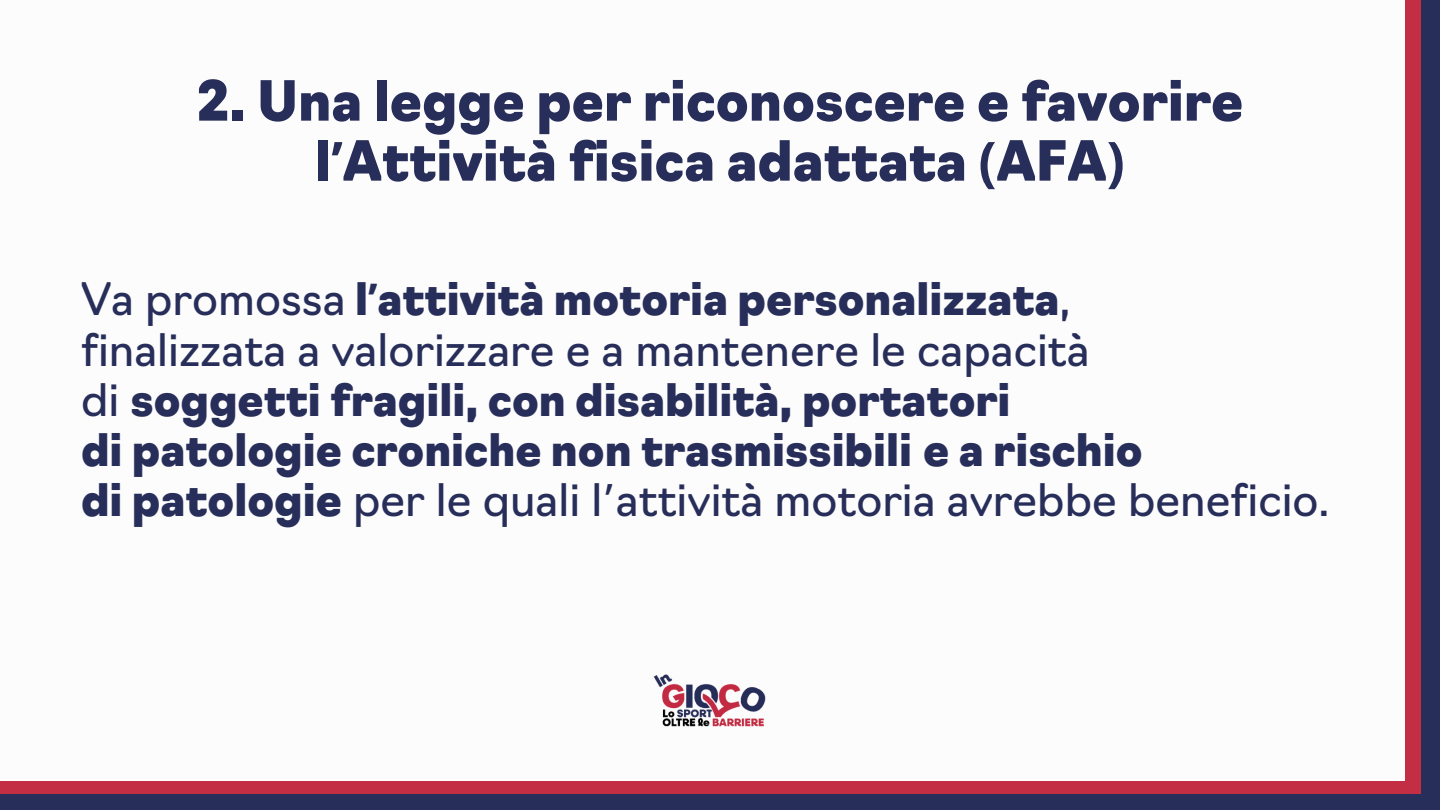
<style>
.page{position:relative;width:1440px;height:810px;background:#282e5a}
.page>*{position:absolute;margin:0;border:0;box-sizing:border-box;transform-origin:0 0}
.t1{font:900 54px/60px "Navigo";color:#282e5a;text-align:center}
.t2{font:900 43.8px "Navigo";color:#282e5a}
.t3{font:43.8px "Navigo";color:#282e5a}
.s1{font-family:"Noto Sans";font-weight:700}
.s2{font-weight:400}
.s3{font-weight:900}
.s4{font-family:"Noto Sans Gurmukhi"}
</style>
<div class="page">
<div style="left:0;top:0;width:1421px;height:794px;background:#c42e44"></div>
<div style="left:0;top:0;width:1404px;height:780px;background:#fcfcfc"></div>
<img style="left:653px;top:674px;width:113px;height:53px">
<h1 class="t1" style="left:197px;top:77px;width:1048px">2. Una legge per riconoscere e favorire l<span class="s1">’</span>Attività fisica adattata <span class="s1">(</span>AFA<span class="s1">)</span></h1>
<p class="t2" style="left:81px;top:283px;width:991px"><span class="s2">Va promossa</span> l<span class="s1">’</span>attività motoria personalizzata<span class="s2">,</span></p>
<p class="t3" style="left:81px;top:333px;width:1010px">finalizzata a valorizzare e a mantenere le capacità</p>
<p class="t2" style="left:81px;top:383px;width:931px"><span class="s2">di</span> soggetti fragili, con disabilità, portatori</p>
<p class="t2" style="left:81px;top:433px;width:1063px">di patologie croniche non trasmissibili e a rischio</p>
<p class="t3" style="left:81px;top:484px;width:1250px"><span class="s3">di patologie</span> per le quali l<span class="s4">’</span>attività motoria avrebbe beneficio.</p>
</div>
